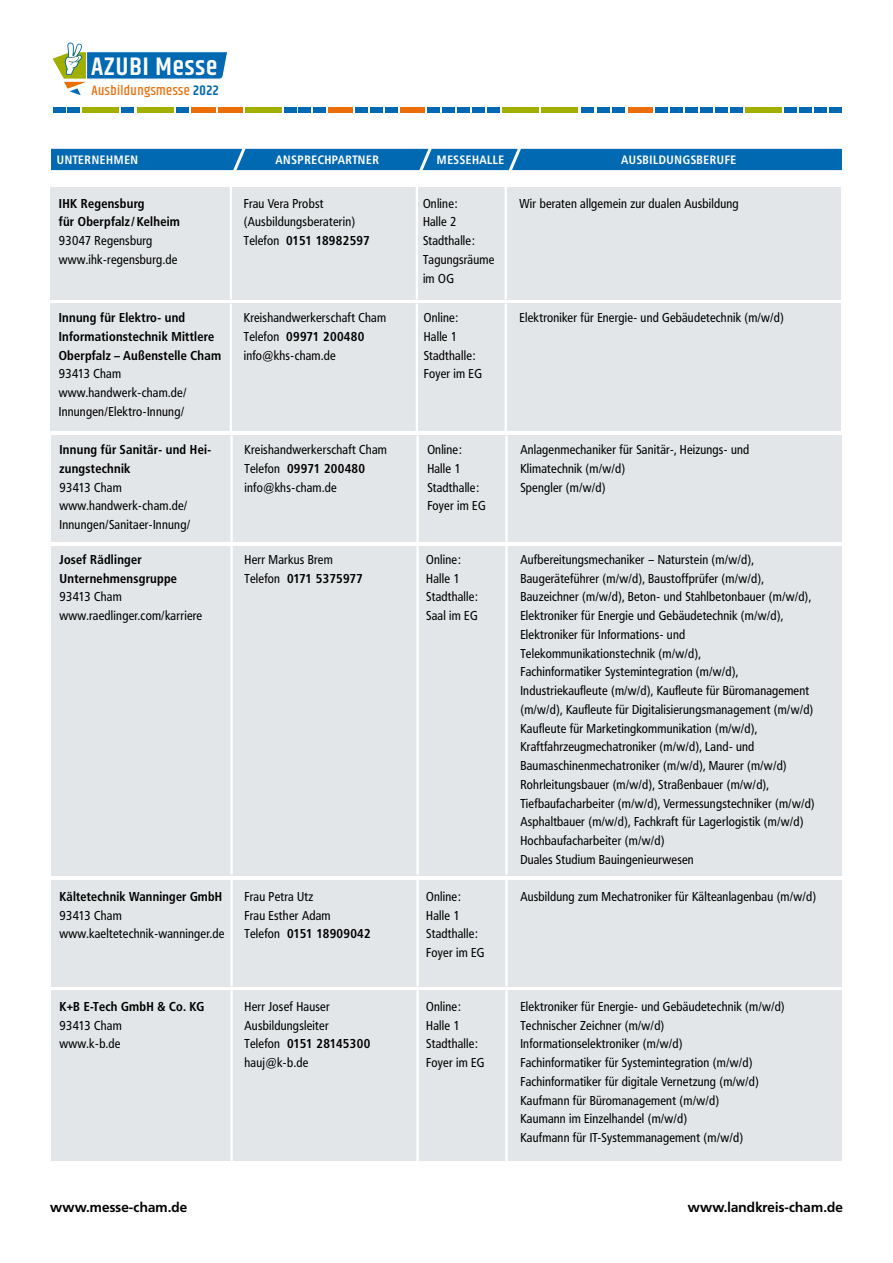
<style>
.page{position:relative;width:893px;height:1263px;background:#fff}
.page>*{position:absolute;margin:0;border:0;box-sizing:border-box;transform-origin:0 0}
.t1{font:600 25.5px "Khand";letter-spacing:.04em;color:#fff}
.t2{font:500 13.8px "Khand";letter-spacing:.03em;color:#eb6e08}
.t3{font:700 13.5px "Frutiger BQ";letter-spacing:.015em;color:#000}
.t4{font:12.75px/18.8px "Frutiger Condensed BQ";letter-spacing:.02em;color:#000}
.t5{font:700 12.75px/18.8px "Frutiger Condensed BQ";letter-spacing:.02em;color:#000}
.t6{font:700 12px "Frutiger Condensed BQ";letter-spacing:.05em;color:#fff}
.s1{font-weight:600;color:#0069b2}
.s2{font-weight:700}
</style>
<div class="page">
<svg style="left:53px;top:43px;width:175px;height:52px"></svg>
<div style="left:53px;top:107px;width:12px;height:6px;background:#0069b2"></div>
<div style="left:68px;top:107px;width:12px;height:6px;background:#0069b2"></div>
<div style="left:176px;top:107px;width:12px;height:6px;background:#0069b2"></div>
<div style="left:284px;top:107px;width:12px;height:6px;background:#0069b2"></div>
<div style="left:299px;top:107px;width:12px;height:6px;background:#0069b2"></div>
<div style="left:355px;top:107px;width:13px;height:6px;background:#0069b2"></div>
<div style="left:370px;top:107px;width:12px;height:6px;background:#0069b2"></div>
<div style="left:427px;top:107px;width:12px;height:6px;background:#0069b2"></div>
<div style="left:83px;top:107px;width:36px;height:6px;background:#a0af00"></div>
<div style="left:122px;top:107px;width:12px;height:6px;background:#0069b2"></div>
<div style="left:137px;top:107px;width:36px;height:6px;background:#a0af00"></div>
<div style="left:191px;top:107px;width:24px;height:6px;background:#eb6e08"></div>
<div style="left:218px;top:107px;width:24px;height:6px;background:#eb6e08"></div>
<div style="left:245px;top:107px;width:36px;height:6px;background:#a0af00"></div>
<div style="left:313px;top:107px;width:13px;height:6px;background:#0069b2"></div>
<div style="left:329px;top:107px;width:24px;height:6px;background:#eb6e08"></div>
<div style="left:385px;top:107px;width:12px;height:6px;background:#0069b2"></div>
<div style="left:400px;top:107px;width:24px;height:6px;background:#eb6e08"></div>
<div style="left:442px;top:107px;width:12px;height:6px;background:#0069b2"></div>
<div style="left:457px;top:107px;width:12px;height:6px;background:#0069b2"></div>
<div style="left:472px;top:107px;width:12px;height:6px;background:#0069b2"></div>
<div style="left:487px;top:107px;width:13px;height:6px;background:#0069b2"></div>
<div style="left:502px;top:107px;width:37px;height:6px;background:#a0af00"></div>
<div style="left:541px;top:107px;width:37px;height:6px;background:#a0af00"></div>
<div style="left:582px;top:107px;width:12px;height:6px;background:#0069b2"></div>
<div style="left:597px;top:107px;width:12px;height:6px;background:#0069b2"></div>
<div style="left:612px;top:107px;width:12px;height:6px;background:#0069b2"></div>
<div style="left:628px;top:107px;width:24px;height:6px;background:#eb6e08"></div>
<div style="left:655px;top:107px;width:12px;height:6px;background:#0069b2"></div>
<div style="left:670px;top:107px;width:12px;height:6px;background:#0069b2"></div>
<div style="left:685px;top:107px;width:12px;height:6px;background:#0069b2"></div>
<div style="left:700px;top:107px;width:12px;height:6px;background:#0069b2"></div>
<div style="left:715px;top:107px;width:12px;height:6px;background:#0069b2"></div>
<div style="left:730px;top:107px;width:12px;height:6px;background:#0069b2"></div>
<div style="left:745px;top:107px;width:37px;height:6px;background:#a0af00"></div>
<div style="left:785px;top:107px;width:12px;height:6px;background:#0069b2"></div>
<div style="left:800px;top:107px;width:12px;height:6px;background:#0069b2"></div>
<div style="left:815px;top:107px;width:12px;height:6px;background:#0069b2"></div>
<div style="left:830px;top:107px;width:12px;height:6px;background:#0069b2"></div>
<div style="left:51px;top:149px;width:791px;height:21px;background:#0069b2"></div>
<div style="left:51px;top:990px;width:791px;height:170px;background:#e3e6e8"></div>
<hr style="left:230px;top:990px;width:3px;height:171px;background:#fff">
<hr style="left:416px;top:990px;width:3px;height:171px;background:#fff">
<hr style="left:505px;top:990px;width:3px;height:171px;background:#fff">
<div style="left:51px;top:880px;width:791px;height:106px;background:#e3e6e8"></div>
<hr style="left:230px;top:880px;width:3px;height:106px;background:#fff">
<hr style="left:416px;top:880px;width:3px;height:106px;background:#fff">
<hr style="left:505px;top:880px;width:3px;height:106px;background:#fff">
<div style="left:51px;top:547px;width:791px;height:329px;background:#e3e6e8"></div>
<hr style="left:230px;top:543px;width:3px;height:331px;background:#fff">
<hr style="left:416px;top:543px;width:3px;height:331px;background:#fff">
<hr style="left:505px;top:543px;width:3px;height:331px;background:#fff">
<div style="left:51px;top:435px;width:791px;height:107px;background:#e3e6e8"></div>
<hr style="left:230px;top:435px;width:3px;height:107px;background:#fff">
<hr style="left:416px;top:435px;width:3px;height:107px;background:#fff">
<hr style="left:505px;top:435px;width:3px;height:107px;background:#fff">
<div style="left:50px;top:187px;width:791px;height:113px;background:#e3e6e8"></div>
<hr style="left:230px;top:187px;width:2px;height:112px;background:#fff">
<hr style="left:416px;top:187px;width:2px;height:112px;background:#fff">
<hr style="left:505px;top:187px;width:2px;height:112px;background:#fff">
<div style="left:50px;top:304px;width:791px;height:127px;background:#e3e6e8"></div>
<hr style="left:230px;top:304px;width:2px;height:127px;background:#fff">
<hr style="left:416px;top:304px;width:2px;height:127px;background:#fff">
<hr style="left:505px;top:304px;width:2px;height:127px;background:#fff">
<h1 class="t1" style="left:91px;top:49px;width:128px">AZUBI Messe</h1>
<p class="t2" style="left:91px;top:82px;width:129px">Ausbildungsmesse <span class="s1">2022</span></p>
<p class="t6" style="left:57px;top:152px;width:83px">UNTERNEHMEN</p>
<p class="t6" style="left:275px;top:152px;width:105px">ANSPRECHPARTNER</p>
<p class="t6" style="left:437px;top:152px;width:69px">MESSEHALLE</p>
<p class="t6" style="left:621px;top:152px;width:117px">AUSBILDUNGSBERUFE</p>
<p class="t5" style="left:59px;top:194px;width:123px">IHK Regensburg<br>für Oberpfalz / Kelheim</p>
<p class="t4" style="left:59px;top:231px;width:120px">93047 Regensburg www.ihk-regensburg.de</p>
<p class="t5" style="left:59px;top:308px;width:164px">Innung für Elektro- und<br>Informationstechnik Mittlere<br>Oberpfalz – Außenstelle Cham</p>
<p class="t4" style="left:59px;top:364px;width:129px">93413 Cham www.handwerk-cham.de/<br>Innungen/Elektro-Innung/</p>
<p class="t5" style="left:60px;top:440px;width:153px">Innung für Sanitär- und Hei&shy;zungstechnik</p>
<p class="t4" style="left:60px;top:478px;width:132px">93413 Cham www.handwerk-cham.de/<br>Innungen/Sanitaer-Innung/</p>
<p class="t5" style="left:60px;top:550px;width:119px">Josef Rädlinger<br>Unternehmensgruppe</p>
<p class="t4" style="left:60px;top:587px;width:144px">93413 Cham www.raedlinger.com/karriere</p>
<p class="t5" style="left:60px;top:887px;width:164px">Kältetechnik Wanninger GmbH</p>
<p class="t4" style="left:60px;top:905px;width:166px">93413 Cham www.kaeltetechnik-wanninger.de</p>
<p class="t5" style="left:60px;top:997px;width:146px">K+B E-Tech GmbH &amp; Co. KG</p>
<p class="t4" style="left:60px;top:1016px;width:64px">93413 Cham www.k-b.de</p>
<p class="t4" style="left:244px;top:194px;width:127px">Frau Vera Probst (Ausbildungsberaterin)<br>Telefon <span class="s2">0151 18982597</span></p>
<p class="t4" style="left:423px;top:194px;width:73px">Online:<br>Halle 2<br>Stadthalle:<br>Tagungsräume im OG</p>
<p class="t4" style="left:520px;top:194px;width:221px">Wir beraten allgemein zur dualen Ausbildung</p>
<p class="t4" style="left:244px;top:308px;width:144px">Kreishandwerkerschaft Cham<br>Telefon <span class="s2">09971 200480 </span>info@khs-cham.de</p>
<p class="t4" style="left:424px;top:308px;width:60px">Online:<br>Halle 1<br>Stadthalle:<br>Foyer im EG</p>
<p class="t4" style="left:520px;top:308px;width:266px">Elektroniker für Energie- und Gebäudetechnik (m/w/d)</p>
<p class="t4" style="left:244px;top:440px;width:144px">Kreishandwerkerschaft Cham<br>Telefon <span class="s2">09971 200480 </span>info@khs-cham.de</p>
<p class="t4" style="left:427px;top:440px;width:60px">Online:<br>Halle 1<br>Stadthalle:<br>Foyer im EG</p>
<p class="t4" style="left:520px;top:440px;width:230px">Anlagenmechaniker für Sanitär-, Heizungs- und<br>Klimatechnik (m/w/d)<br>Spengler (m/w/d)</p>
<p class="t4" style="left:244px;top:550px;width:120px">Herr Markus Brem<br>Telefon <span class="s2">0171 5375977</span></p>
<p class="t4" style="left:426px;top:550px;width:53px">Online:<br>Halle 1<br>Stadthalle:<br>Saal im EG</p>
<p class="t4" style="left:520px;top:550px;width:296px">Aufbereitungsmechaniker – Naturstein (m/w/d), Baugeräteführer (m/w/d), Baustoffprüfer (m/w/d), Bauzeichner (m/w/d), Beton- und Stahlbetonbauer (m/w/d), Elektroniker für Energie und Gebäudetechnik (m/w/d), Elektroniker für Informations- und Telekommunikationstechnik (m/w/d),<br>Fachinformatiker Systemintegration (m/w/d), Industriekaufleute (m/w/d), Kaufleute für Büromanagement (m/w/d), Kaufleute für Digitalisierungsmanagement (m/w/d)<br>Kaufleute für Marketingkommunikation (m/w/d), Kraftfahrzeugmechatroniker (m/w/d), Land- und Baumaschinenmechatroniker (m/w/d), Maurer (m/w/d)<br>Rohrleitungsbauer (m/w/d), Straßenbauer (m/w/d), Tiefbaufacharbeiter (m/w/d), Vermessungstechniker (m/w/d)<br>Asphaltbauer (m/w/d), Fachkraft für Lagerlogistik (m/w/d)<br>Hochbaufacharbeiter (m/w/d)<br>Duales Studium Bauingenieurwesen</p>
<p class="t4" style="left:244px;top:887px;width:128px">Frau Petra Utz<br>Frau Esther Adam<br>Telefon <span class="s2">0151 18909042</span></p>
<p class="t4" style="left:426px;top:887px;width:60px">Online:<br>Halle 1<br>Stadthalle:<br>Foyer im EG</p>
<p class="t4" style="left:520px;top:887px;width:297px">Ausbildung zum Mechatroniker für Kälteanlagenbau (m/w/d)</p>
<p class="t4" style="left:244px;top:997px;width:127px">Herr Josef Hauser<br>Ausbildungsleiter<br>Telefon <span class="s2">0151 28145300 </span>hauj@k-b.de</p>
<p class="t4" style="left:426px;top:997px;width:60px">Online:<br>Halle 1<br>Stadthalle:<br>Foyer im EG</p>
<p class="t4" style="left:520px;top:997px;width:266px">Elektroniker für Energie- und Gebäudetechnik (m/w/d)<br>Technischer Zeichner (m/w/d)<br>Informationselektroniker (m/w/d)<br>Fachinformatiker für Systemintegration (m/w/d)<br>Fachinformatiker für digitale Vernetzung (m/w/d)<br>Kaufmann für Büromanagement (m/w/d)<br>Kaumann im Einzelhandel (m/w/d)<br>Kaufmann für IT-Systemmanagement (m/w/d)</p>
<p class="t3" style="left:50px;top:1199px;width:138px">www.messe-cham.de</p>
<p class="t3" style="left:688px;top:1199px;width:156px">www.landkreis-cham.de</p>
</div>
